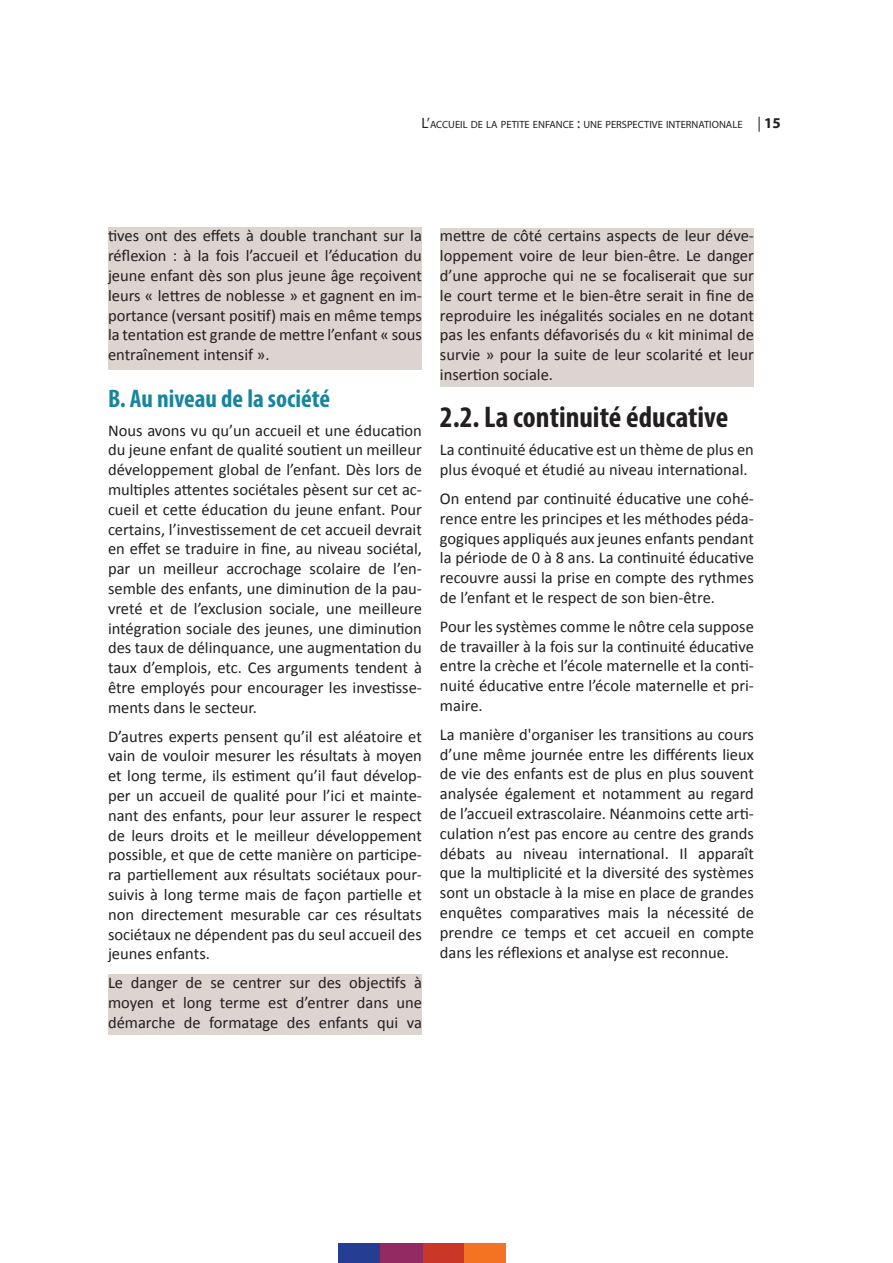
<style>
.page{position:relative;width:893px;height:1263px;background:#fff}
.page>*{position:absolute;margin:0;border:0;box-sizing:border-box;transform-origin:0 0}
.t1{font:700 condensed 30px "Myriad Pro";color:#231f20}
.t2{font:700 condensed 25.5px "Myriad Pro";color:#18859f}
.t3{font:16.5px/19.8px "Calibri";color:#231f20;text-align:justify}
.t4{font:10.5px "Myriad Pro";color:#231f20}
.s1{font-size:15px}
.s2{font-weight:700;font-size:15px}
</style>
<div class="page">
<div style="left:463px;top:1243px;width:43px;height:20px;background:#f47322"></div>
<div style="left:421px;top:1243px;width:43px;height:20px;background:#ca3627"></div>
<div style="left:338px;top:1243px;width:43px;height:20px;background:#253e93"></div>
<div style="left:380px;top:1243px;width:42px;height:20px;background:#942a62"></div>
<div style="left:108px;top:974px;width:314px;height:60px;background:#dcd4ce"></div>
<div style="left:108px;top:228px;width:314px;height:142px;background:#dcd4ce"></div>
<div style="left:440px;top:228px;width:314px;height:159px;background:#dcd4ce"></div>
<p class="t4" style="left:421px;top:118px;width:361px"><span class="s1">L’</span>ACCUEIL DE LA PETITE ENFANCE <span class="s1">:</span> UNE PERSPECTIVE INTERNATIONALE <span class="s1">|</span> <span class="s2">15</span></p>
<p class="t3" style="left:108px;top:226px;width:315px">tives ont des effets à double tranchant sur la réflexion : à la fois l’accueil et l’éducation du jeune enfant dès son plus jeune âge reçoivent leurs « lettres de noblesse » et gagnent en im&shy;portance (versant positif) mais en même temps la tentation est grande de mettre l’enfant « sous entraînement intensif ».</p>
<h2 class="t2" style="left:108px;top:382px;width:224px">B. Au niveau de la société</h2>
<p class="t3" style="left:108px;top:420px;width:315px">Nous avons vu qu’un accueil et une éducation du jeune enfant de qualité soutient un meilleur développement global de l’enfant. Dès lors de multiples attentes sociétales pèsent sur cet ac&shy;cueil et cette éducation du jeune enfant. Pour certains, l’investissement de cet accueil devrait en effet se traduire in fine, au niveau sociétal, par un meilleur accrochage scolaire de l’en&shy;semble des enfants, une diminution de la pau&shy;vreté et de l’exclusion sociale, une meilleure intégration sociale des jeunes, une diminution des taux de délinquance, une augmentation du taux d’emplois, etc. Ces arguments tendent à être employés pour encourager les investisse&shy;ments dans le secteur.</p>
<p class="t3" style="left:108px;top:726px;width:315px">D’autres experts pensent qu’il est aléatoire et vain de vouloir mesurer les résultats à moyen et long terme, ils estiment qu’il faut dévelop&shy;per un accueil de qualité pour l’ici et mainte&shy;nant des enfants, pour leur assurer le respect de leurs droits et le meilleur développement possible, et que de cette manière on participe&shy;ra partiellement aux résultats sociétaux pour&shy;suivis à long terme mais de façon partielle et non directement mesurable car ces résultats sociétaux ne dépendent pas du seul accueil des jeunes enfants.</p>
<p class="t3" style="left:108px;top:973px;width:315px">Le danger de se centrer sur des objectifs à moyen et long terme est d’entrer dans une démarche de formatage des enfants qui va</p>
<p class="t3" style="left:440px;top:226px;width:315px">mettre de côté certains aspects de leur déve&shy;loppement voire de leur bien-être. Le danger d’une approche qui ne se focaliserait que sur le court terme et le bien-être serait in fine de reproduire les inégalités sociales en ne dotant pas les enfants défavorisés du « kit minimal de survie » pour la suite de leur scolarité et leur insertion sociale.</p>
<h1 class="t1" style="left:440px;top:398px;width:290px">2.2. La continuité éducative</h1>
<p class="t3" style="left:440px;top:440px;width:315px">La continuité éducative est un thème de plus en plus évoqué et étudié au niveau international.</p>
<p class="t3" style="left:440px;top:489px;width:315px">On entend par continuité éducative une cohé&shy;rence entre les principes et les méthodes péda&shy;gogiques appliqués aux jeunes enfants pendant la période de 0 à 8 ans. La continuité éducative recouvre aussi la prise en compte des rythmes de l’enfant et le respect de son bien-être.</p>
<p class="t3" style="left:440px;top:616px;width:315px">Pour les systèmes comme le nôtre cela suppose de travailler à la fois sur la continuité éducative entre la crèche et l’école maternelle et la conti&shy;nuité éducative entre l’école maternelle et pri&shy;maire.</p>
<p class="t3" style="left:440px;top:724px;width:315px">La manière d'organiser les transitions au cours d’une même journée entre les différents lieux de vie des enfants est de plus en plus souvent analysée également et notamment au regard de l’accueil extrascolaire. Néanmoins cette arti&shy;culation n’est pas encore au centre des grands débats au niveau international. Il apparaît que la multiplicité et la diversité des systèmes sont un obstacle à la mise en place de grandes enquêtes comparatives mais la nécessité de prendre ce temps et cet accueil en compte dans les réflexions et analyse est reconnue.</p>
</div>
